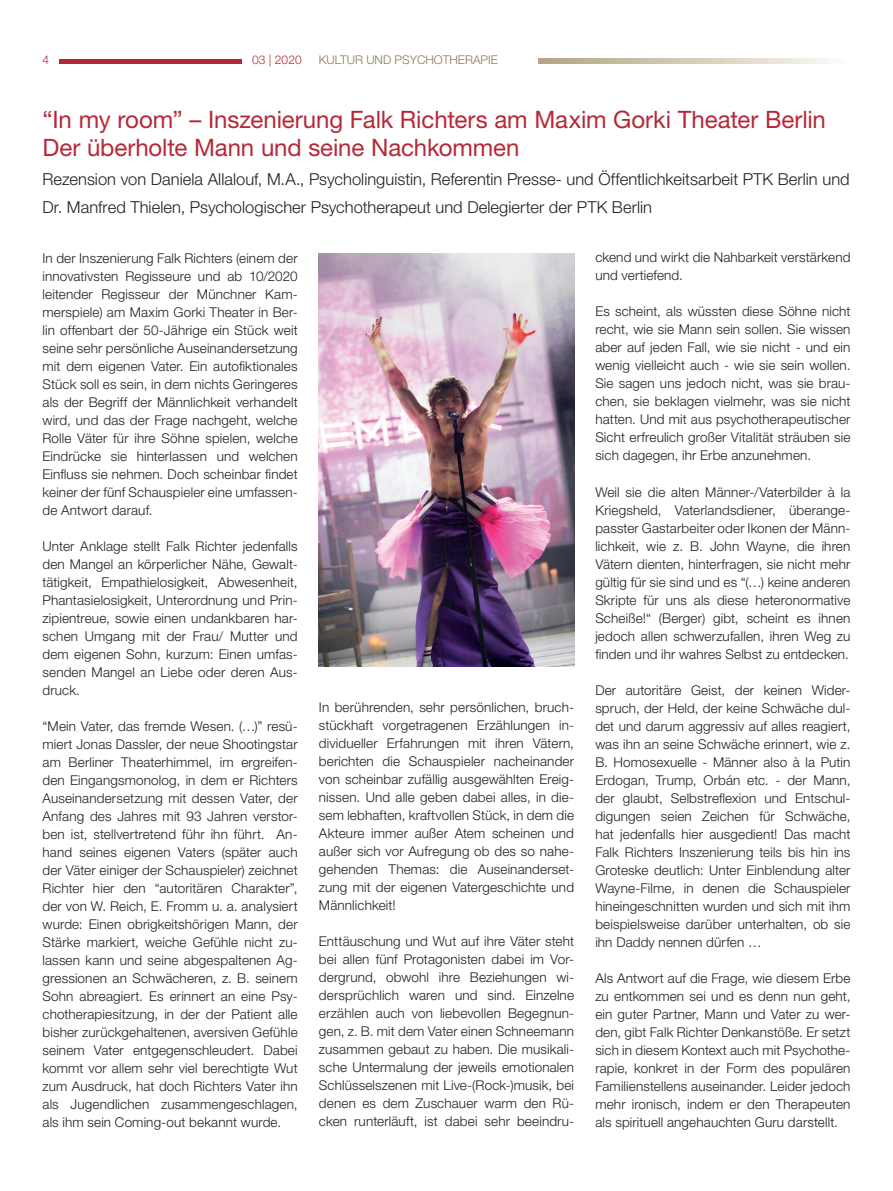
<style>
.page{position:relative;width:893px;height:1191px;background:#fff}
.page>*{position:absolute;margin:0;border:0;box-sizing:border-box;transform-origin:0 0}
.t1{font:24px/28.5px "Helvetica Neue LT Std";letter-spacing:-.005em;color:#b72837}
.t2{font:300 16.5px/28.5px "Helvetica Neue LT Std";color:#231f20}
.t3{font:300 13.5px/18px "Helvetica Neue LT Std";letter-spacing:.01em;color:#231f20;text-align:justify}
.t4{font:300 12px "Helvetica Neue LT Std";color:#8a7758}
.t5{font:300 12px "Helvetica Neue LT Std";color:#b72837}
</style>
<div class="page">
<hr style="left:59px;top:60px;width:183px;height:4px;background:#b72837">
<svg style="left:539px;top:58px;width:291px;height:6px;background:#d4ccb8"></svg>
<img style="left:319px;top:253px;width:255px;height:414px">
<p class="t5" style="left:43px;top:52px;width:8px">4</p>
<p class="t5" style="left:252px;top:52px;width:51px">03 | 2020</p>
<p class="t4" style="left:319px;top:52px;width:181px">KULTUR UND PSYCHOTHERAPIE</p>
<h1 class="t1" style="left:43px;top:105px;width:785px">“In my room” – Inszenierung Falk Richters am Maxim Gorki Theater Berlin<br>Der überholte Mann und seine Nachkommen</h1>
<p class="t2" style="left:43px;top:164px;width:809px">Rezension von Daniela Allalouf, M.A., Psycholinguistin, Referentin Presse- und Öffentlichkeitsarbeit PTK Berlin und<br>Dr. Manfred Thielen, Psychologischer Psychotherapeut und Delegierter der PTK Berlin</p>
<p class="t3" style="left:43px;top:249px;width:257px">In der Inszenierung Falk Richters (einem der innovativsten Regisseure und ab 10/2020 leitender Regisseur der Münchner Kam&shy;merspiele) am Maxim Gorki Theater in Ber&shy;lin offenbart der 50-Jährige ein Stück weit seine sehr persönliche Auseinandersetzung mit dem eigenen Vater. Ein autofiktionales Stück soll es sein, in dem nichts Geringeres als der Begriff der Männlichkeit verhandelt wird, und das der Frage nachgeht, welche Rolle Väter für ihre Söhne spielen, welche Eindrücke sie hinterlassen und welchen Einfluss sie nehmen. Doch scheinbar findet keiner der fünf Schauspieler eine umfassen&shy;de Antwort darauf.</p>
<p class="t3" style="left:43px;top:536px;width:257px">Unter Anklage stellt Falk Richter jedenfalls den Mangel an körperlicher Nähe, Gewalt&shy;tätigkeit, Empathielosigkeit, Abwesenheit, Phantasielosigkeit, Unterordnung und Prin&shy;zipientreue, sowie einen undankbaren har&shy;schen Umgang mit der Frau/ Mutter und dem eigenen Sohn, kurzum: Einen umfas&shy;senden Mangel an Liebe oder deren Aus&shy;druck.</p>
<p class="t3" style="left:43px;top:716px;width:257px">“Mein Vater, das fremde Wesen. (…)” resü&shy;miert Jonas Dassler, der neue Shootingstar am Berliner Theaterhimmel, im ergreifen&shy;den Eingangsmonolog, in dem er Richters Auseinandersetzung mit dessen Vater, der Anfang des Jahres mit 93 Jahren verstor&shy;ben ist, stellvertretend führ ihn führt. An&shy;hand seines eigenen Vaters (später auch der Väter einiger der Schauspieler) zeichnet Richter hier den “autoritären Charakter”, der von W. Reich, E. Fromm u. a. analysiert wurde: Einen obrigkeitshörigen Mann, der Stärke markiert, weiche Gefühle nicht zu&shy;lassen kann und seine abgespaltenen Ag&shy;gressionen an Schwächeren, z. B. seinem Sohn abreagiert. Es erinnert an eine Psy&shy;chotherapiesitzung, in der der Patient alle bisher zurückgehaltenen, aversiven Gefühle seinem Vater entgegenschleudert. Dabei kommt vor allem sehr viel berechtigte Wut zum Ausdruck, hat doch Richters Vater ihn als Jugendlichen zusammengeschlagen, als ihm sein Coming-out bekannt wurde.</p>
<p class="t3" style="left:319px;top:698px;width:257px">In berührenden, sehr persönlichen, bruch&shy;stückhaft vorgetragenen Erzählungen in&shy;dividueller Erfahrungen mit ihren Vätern, berichten die Schauspieler nacheinander von scheinbar zufällig ausgewählten Ereig&shy;nissen. Und alle geben dabei alles, in die&shy;sem lebhaften, kraftvollen Stück, in dem die Akteure immer außer Atem scheinen und außer sich vor Aufregung ob des so nahe&shy;gehenden Themas: die Auseinanderset&shy;zung mit der eigenen Vatergeschichte und Männlichkeit!</p>
<p class="t3" style="left:319px;top:932px;width:257px">Enttäuschung und Wut auf ihre Väter steht bei allen fünf Protagonisten dabei im Vor&shy;dergrund, obwohl ihre Beziehungen wi&shy;dersprüchlich waren und sind. Einzelne erzählen auch von liebevollen Begegnun&shy;gen, z. B. mit dem Vater einen Schneemann zusammen gebaut zu haben. Die musikali&shy;sche Untermalung der jeweils emotionalen Schlüsselszenen mit Live-(Rock-)musik, bei denen es dem Zuschauer warm den Rü&shy;cken runterläuft, ist dabei sehr beeindru-</p>
<p class="t3" style="left:595px;top:248px;width:257px">ckend und wirkt die Nahbarkeit verstärkend und vertiefend.</p>
<p class="t3" style="left:595px;top:302px;width:257px">Es scheint, als wüssten diese Söhne nicht recht, wie sie Mann sein sollen. Sie wissen aber auf jeden Fall, wie sie nicht - und ein wenig vielleicht auch - wie sie sein wollen.<br>Sie sagen uns jedoch nicht, was sie brau&shy;chen, sie beklagen vielmehr, was sie nicht hatten. Und mit aus psychotherapeutischer Sicht erfreulich großer Vitalität sträuben sie sich dagegen, ihr Erbe anzunehmen.</p>
<p class="t3" style="left:595px;top:482px;width:257px">Weil sie die alten Männer-/Vaterbilder à la Kriegsheld, Vaterlandsdiener, überange&shy;passter Gastarbeiter oder Ikonen der Männ&shy;lichkeit, wie z. B. John Wayne, die ihren Vätern dienten, hinterfragen, sie nicht mehr gültig für sie sind und es “(…) keine anderen Skripte für uns als diese heteronormative Scheiße!“ (Berger) gibt, scheint es ihnen jedoch allen schwerzufallen, ihren Weg zu finden und ihr wahres Selbst zu entdecken.</p>
<p class="t3" style="left:595px;top:680px;width:257px">Der autoritäre Geist, der keinen Wider&shy;spruch, der Held, der keine Schwäche dul&shy;det und darum aggressiv auf alles reagiert, was ihn an seine Schwäche erinnert, wie z.<br>B. Homosexuelle - Männer also à la Putin Erdogan, Trump, Orbán etc. - der Mann, der glaubt, Selbstreflexion und Entschul&shy;digungen seien Zeichen für Schwäche, hat jedenfalls hier ausgedient! Das macht Falk Richters Inszenierung teils bis hin ins Groteske deutlich: Unter Einblendung alter Wayne-Filme, in denen die Schauspieler hineingeschnitten wurden und sich mit ihm beispielsweise darüber unterhalten, ob sie ihn Daddy nennen dürfen …</p>
<p class="t3" style="left:595px;top:968px;width:257px">Als Antwort auf die Frage, wie diesem Erbe zu entkommen sei und es denn nun geht, ein guter Partner, Mann und Vater zu wer&shy;den, gibt Falk Richter Denkanstöße. Er setzt sich in diesem Kontext auch mit Psychothe&shy;rapie, konkret in der Form des populären Familienstellens auseinander. Leider jedoch mehr ironisch, indem er den Therapeuten als spirituell angehauchten Guru darstellt.</p>
</div>
